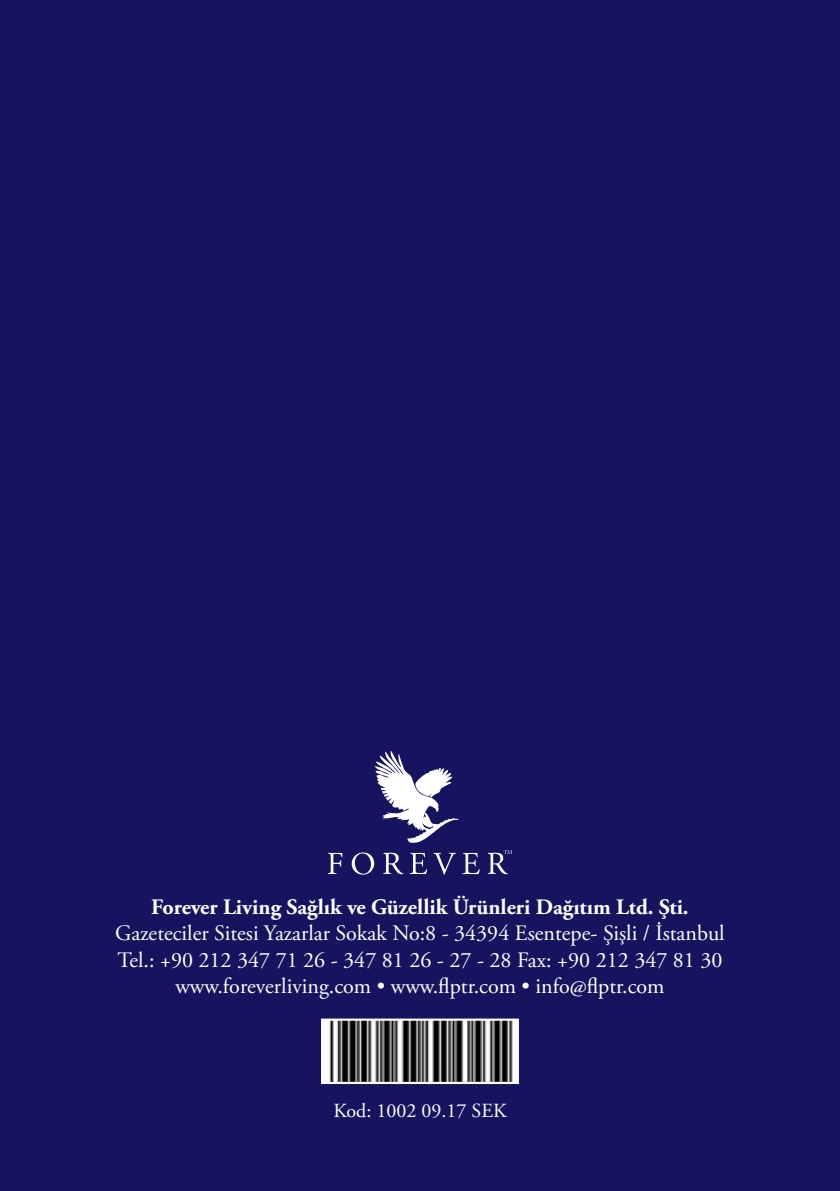
<style>
.page{position:relative;width:840px;height:1191px;background:#fff}
.page>*{position:absolute;margin:0;border:0;box-sizing:border-box;transform-origin:0 0}
.t1{font:22px/26.4px "Adobe Garamond Pro";color:#fff;text-align:center}
.t2{font:700 22px "Adobe Garamond Pro";color:#fff}
.t3{font:20px "Adobe Garamond Pro";color:#fff}
</style>
<div class="page">
<div style="left:0;top:0;width:839px;height:1191px;background:#16145f"></div>
<svg style="left:328px;top:853px;width:14px;height:21px"></svg>
<svg style="left:351px;top:852px;width:23px;height:22px"></svg>
<svg style="left:383px;top:852px;width:20px;height:22px"></svg>
<svg style="left:487px;top:850px;width:25px;height:24px"></svg>
<svg style="left:409px;top:853px;width:18px;height:21px"></svg>
<svg style="left:462px;top:853px;width:17px;height:21px"></svg>
<svg style="left:433px;top:852px;width:23px;height:22px"></svg>
<svg style="left:374px;top:751px;width:84px;height:92px"></svg>
<img style="left:324px;top:1021px;width:191px;height:60px">
<div style="left:321px;top:1018px;width:197px;height:66px;border:2px solid #fff"></div>
<p class="t2" style="left:151px;top:894px;width:538px">Forever Living Sağlık ve Güzellik Ürünleri Dağıtım Ltd. Şti.</p>
<p class="t1" style="left:115px;top:921px;width:610px">Gazeteciler Sitesi Yazarlar Sokak No:8 - 34394 Esentepe- Şişli / İstanbul<br>Tel.: +90 212 347 71 26 - 347 81 26 - 27 - 28 Fax: +90 212 347 81 30 www.foreverliving.com • www.flptr.com • info@flptr.com</p>
<p class="t3" style="left:333px;top:1099px;width:174px">Kod: 1002 09.17 SEK</p>
</div>
